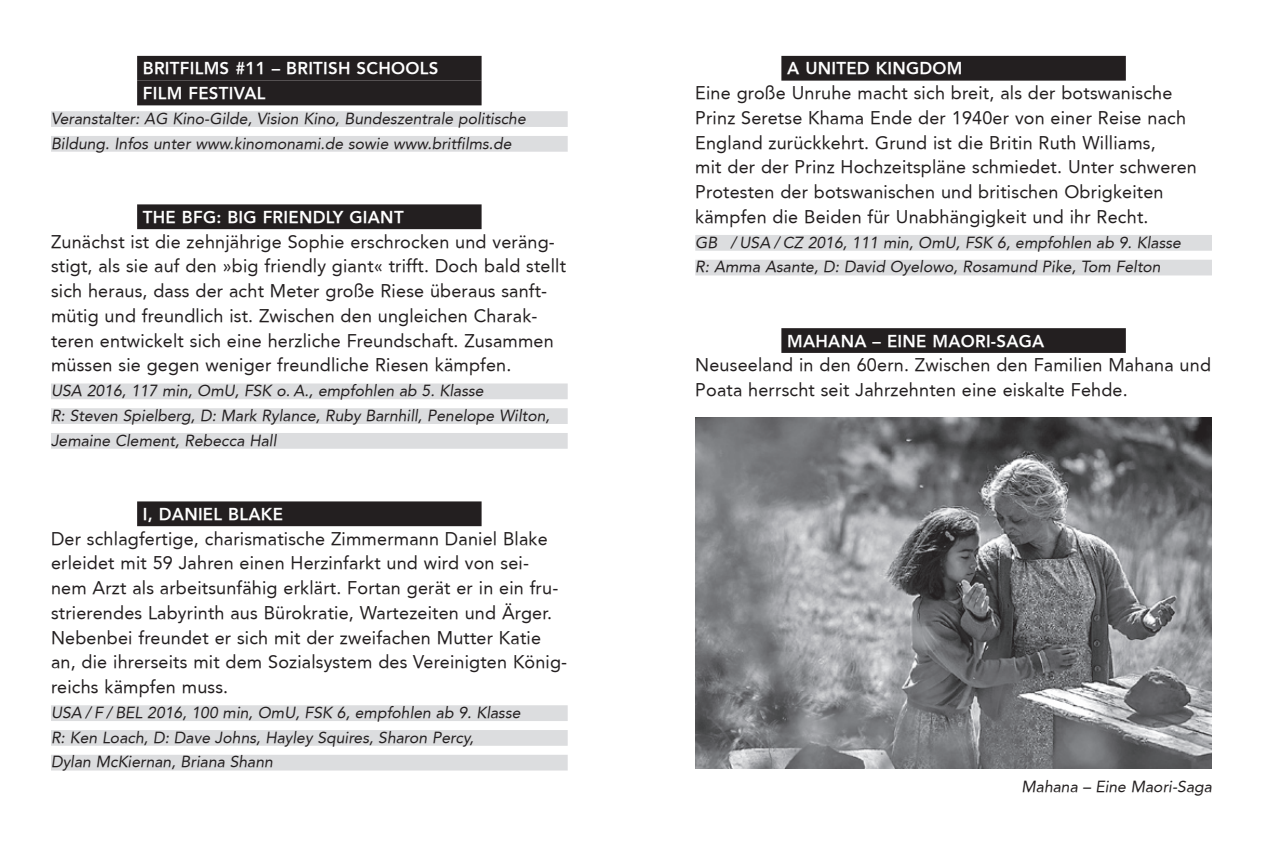
<style>
.page{position:relative;width:1263px;height:842px;background:#fff}
.page>*{position:absolute;margin:0;border:0;box-sizing:border-box;transform-origin:0 0}
.t1{font:18px/24.8px "Avenir";letter-spacing:.01em;color:#231f20}
.t2{font:800 16.88px/24.8px "Avenir";letter-spacing:.015em;color:#fff}
.t3{font:italic 15.75px/24.8px "Avenir";color:#231f20}
</style>
<div class="page">
<div style="left:137px;top:56px;width:345px;height:25px;background:#231f20"></div>
<div style="left:137px;top:81px;width:345px;height:24px;background:#231f20"></div>
<div style="left:51px;top:111px;width:517px;height:16px;background:#dcdddf"></div>
<div style="left:51px;top:136px;width:517px;height:16px;background:#dcdddf"></div>
<div style="left:137px;top:204px;width:345px;height:25px;background:#231f20"></div>
<div style="left:51px;top:383px;width:517px;height:16px;background:#dcdddf"></div>
<div style="left:51px;top:408px;width:517px;height:16px;background:#dcdddf"></div>
<div style="left:51px;top:433px;width:517px;height:16px;background:#dcdddf"></div>
<div style="left:137px;top:501px;width:345px;height:25px;background:#231f20"></div>
<div style="left:51px;top:705px;width:517px;height:16px;background:#dcdddf"></div>
<div style="left:51px;top:730px;width:517px;height:16px;background:#dcdddf"></div>
<div style="left:51px;top:755px;width:517px;height:15px;background:#dcdddf"></div>
<div style="left:781px;top:56px;width:345px;height:25px;background:#231f20"></div>
<div style="left:695px;top:235px;width:517px;height:16px;background:#dcdddf"></div>
<div style="left:695px;top:260px;width:517px;height:15px;background:#dcdddf"></div>
<div style="left:781px;top:328px;width:345px;height:25px;background:#231f20"></div>
<img style="left:695px;top:418px;width:517px;height:351px">
<p class="t2" style="left:143px;top:56px;width:297px">BRITFILMS #11 – BRITISH SCHOOLS<br>FILM FESTIVAL</p>
<p class="t3" style="left:51px;top:106px;width:476px">Veranstalter: AG Kino-Gilde, Vision Kino, Bundeszentrale politische<br>Bildung. Infos unter www.kinomonami.de sowie www.britfilms.de</p>
<p class="t2" style="left:143px;top:204px;width:262px">THE BFG: BIG FRIENDLY GIANT</p>
<p class="t1" style="left:51px;top:229px;width:517px">Zunächst ist die zehnjährige Sophie erschrocken und veräng&shy;stigt, als sie auf den »big friendly giant« trifft. Doch bald stellt sich heraus, dass der acht Meter große Riese überaus sanft&shy;mütig und freundlich ist. Zwischen den ungleichen Charak&shy;teren entwickelt sich eine herzliche Freundschaft. Zusammen müssen sie gegen weniger freundliche Riesen kämpfen.</p>
<p class="t3" style="left:51px;top:378px;width:500px">USA 2016, 117 min, OmU, FSK o. A., empfohlen ab 5. Klasse<br>R: Steven Spielberg, D: Mark Rylance, Ruby Barnhill, Penelope Wilton,<br>Jemaine Clement, Rebecca Hall</p>
<p class="t2" style="left:143px;top:501px;width:142px">I, DANIEL BLAKE</p>
<p class="t1" style="left:51px;top:526px;width:518px">Der schlagfertige, charismatische Zimmermann Daniel Blake erleidet mit 59 Jahren einen Herzinfarkt und wird von sei&shy;nem Arzt als arbeitsunfähig erklärt. Fortan gerät er in ein fru&shy;strierendes Labyrinth aus Bürokratie, Wartezeiten und Ärger.<br>Nebenbei freundet er sich mit der zweifachen Mutter Katie an, die ihrerseits mit dem Sozialsystem des Vereinigten König&shy;reichs kämpfen muss.</p>
<p class="t3" style="left:51px;top:700px;width:471px">USA / F / BEL 2016, 100 min, OmU, FSK 6, empfohlen ab 9. Klasse<br>R: Ken Loach, D: Dave Johns, Hayley Squires, Sharon Percy,<br>Dylan McKiernan, Briana Shann</p>
<p class="t2" style="left:787px;top:56px;width:177px">A UNITED KINGDOM</p>
<p class="t1" style="left:695px;top:80px;width:503px">Eine große Unruhe macht sich breit, als der botswanische Prinz Seretse Khama Ende der 1940er von einer Reise nach England zurückkehrt. Grund ist die Britin Ruth Williams,<br>mit der der Prinz Hochzeitspläne schmiedet. Unter schweren Protesten der botswanischen und britischen Obrigkeiten kämpfen die Beiden für Unabhängigkeit und ihr Recht.</p>
<p class="t3" style="left:695px;top:230px;width:487px">GB / USA / CZ 2016, 111 min, OmU, FSK 6, empfohlen ab 9. Klasse<br>R: Amma Asante, D: David Oyelowo, Rosamund Pike, Tom Felton</p>
<p class="t2" style="left:787px;top:328px;width:259px">MAHANA – EINE MAORI-SAGA</p>
<p class="t1" style="left:695px;top:353px;width:517px">Neuseeland in den 60ern. Zwischen den Familien Mahana und<br>Poata herrscht seit Jahrzehnten eine eiskalte Fehde.</p>
<p class="t3" style="left:1021px;top:774px;width:192px">Mahana – Eine Maori-Saga</p>
</div>
